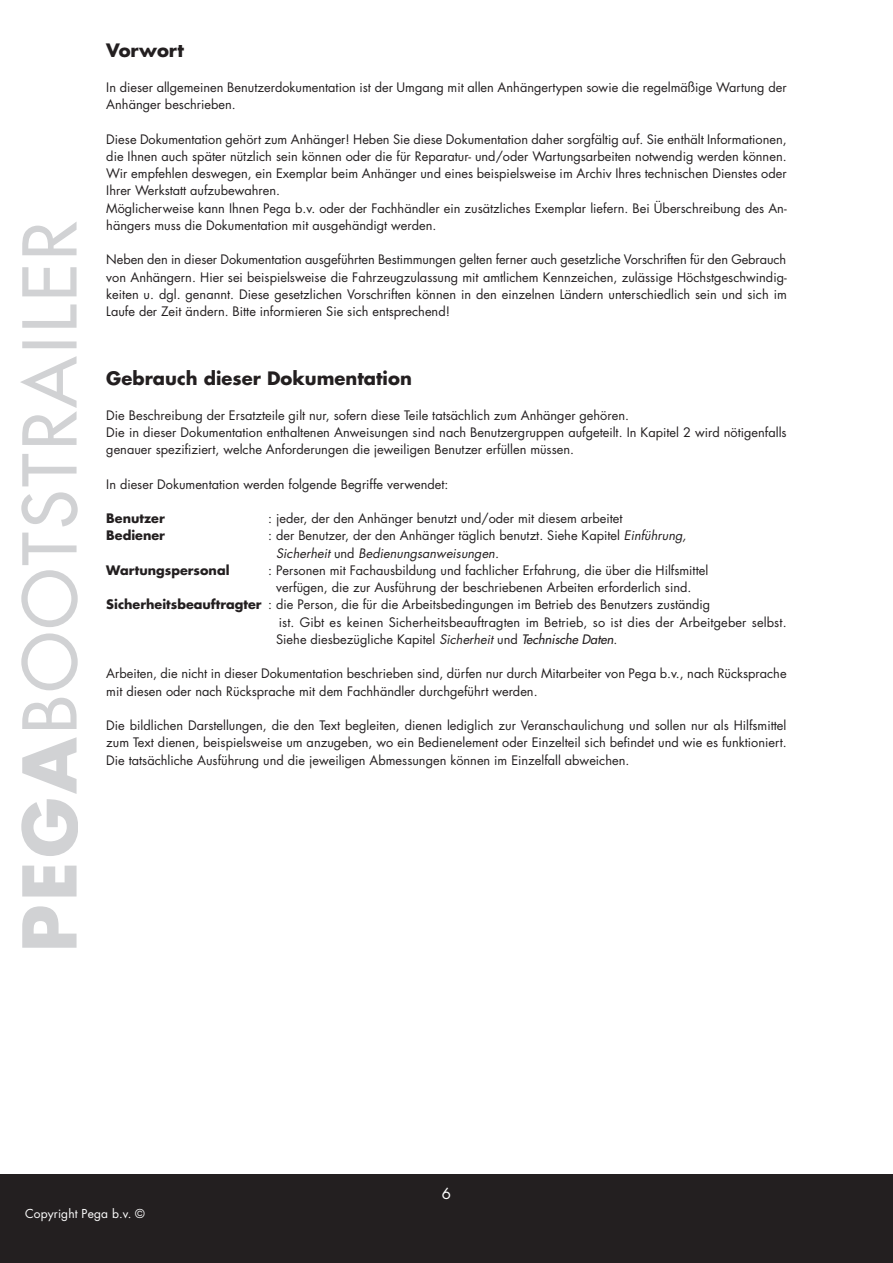
<style>
.page{position:relative;width:893px;height:1263px;background:#fff}
.page>*{position:absolute;margin:0;border:0;box-sizing:border-box;transform-origin:0 0}
.t1{font:700 18px "Futura Std";color:#231f20}
.t2{font:15px "Futura Std";color:#fff}
.t3{font:12.75px/17.2px "Futura Std";color:#231f20}
.t4{font:700 12.75px "Futura Std";color:#231f20}
.t5{font:12px "Futura Std";letter-spacing:.01em;color:#fff}
.s1{font-style:italic}
.s2{font-weight:700}
.s3{font-weight:500;font-style:italic}
</style>
<div class="page">
<div style="left:0;top:1174px;width:893px;height:89px;background:#231f20"></div>
<svg style="left:21px;top:737px;width:57px;height:211px"></svg>
<svg style="left:20px;top:222px;width:58px;height:507px"></svg>
<h1 class="t1" style="left:106px;top:42px;width:79px">Vorwort</h1>
<p class="t3" style="left:106px;top:80px;width:682px">In dieser allgemeinen Benutzerdokumentation ist der Umgang mit allen Anhängertypen sowie die regelmäßige Wartung der<br>Anhänger beschrieben.</p>
<p class="t3" style="left:106px;top:131px;width:682px">Diese Dokumentation gehört zum Anhänger! Heben Sie diese Dokumentation daher sorgfältig auf. Sie enthält Informationen, die Ihnen auch später nützlich sein können oder die für Reparatur- und/oder Wartungsarbeiten notwendig werden können.<br>Wir empfehlen deswegen, ein Exemplar beim Anhänger und eines beispielsweise im Archiv Ihres technischen Dienstes oder Ihrer Werkstatt aufzubewahren.<br>Möglicherweise kann Ihnen Pega b.v. oder der Fachhändler ein zusätzliches Exemplar liefern. Bei Überschreibung des An&shy;hängers muss die Dokumentation mit ausgehändigt werden.</p>
<p class="t3" style="left:106px;top:252px;width:682px;text-align:justify">Neben den in dieser Dokumentation ausgeführten Bestimmungen gelten ferner auch gesetzliche Vorschriften für den Gebrauch von Anhängern. Hier sei beispielsweise die Fahrzeugzulassung mit amtlichem Kennzeichen, zulässige Höchstgeschwindig&shy;keiten u. dgl. genannt. Diese gesetzlichen Vorschriften können in den einzelnen Ländern unterschiedlich sein und sich im Laufe der Zeit ändern. Bitte informieren Sie sich entsprechend!</p>
<h1 class="t1" style="left:106px;top:370px;width:307px">Gebrauch dieser Dokumentation</h1>
<p class="t3" style="left:106px;top:407px;width:682px">Die Beschreibung der Ersatzteile gilt nur, sofern diese Teile tatsächlich zum Anhänger gehören.<br>Die in dieser Dokumentation enthaltenen Anweisungen sind nach Benutzergruppen aufgeteilt. In Kapitel 2 wird nötigenfalls genauer spezifiziert, welche Anforderungen die jeweiligen Benutzer erfüllen müssen.</p>
<p class="t3" style="left:106px;top:476px;width:344px">In dieser Dokumentation werden folgende Begriffe verwendet:</p>
<p class="t4" style="left:106px;top:513px;width:60px">Benutzer</p>
<p class="t3" style="left:268px;top:511px;width:356px">: jeder, der den Anhänger benutzt und/oder mit diesem arbeitet</p>
<p class="t4" style="left:106px;top:530px;width:60px">Bediener</p>
<p class="t3" style="left:276px;top:528px;width:412px;text-indent:-8px">: der Benutzer, der den Anhänger täglich benutzt. Siehe Kapitel <span class="s1">Einführung,<br>Sicherheit</span> und <span class="s1">Bedienungsanweisungen.</span></p>
<p class="t4" style="left:106px;top:564px;width:125px">Wartungspersonal</p>
<p class="t3" style="left:268px;top:563px;width:441px">: Personen mit Fachausbildung und fachlicher Erfahrung, die über die Hilfsmittel</p>
<p class="t3" style="left:276px;top:580px;width:417px">verfügen, die zur Ausführung der beschriebenen Arbeiten erforderlich sind.</p>
<p class="t3" style="left:106px;top:597px;width:605px"><span class="s2">Sicherheitsbeauftragter</span> : die Person, die für die Arbeitsbedingungen im Betrieb des Benutzers zuständig</p>
<p class="t3" style="left:279px;top:614px;width:509px">ist. Gibt es keinen Sicherheitsbeauftragten im Betrieb, so ist dies der Arbeitgeber selbst.</p>
<p class="t3" style="left:276px;top:632px;width:343px">Siehe diesbezügliche Kapitel <span class="s1">Sicherheit</span> und <span class="s3">Technische Daten</span>.</p>
<p class="t3" style="left:106px;top:666px;width:682px">Arbeiten, die nicht in dieser Dokumentation beschrieben sind, dürfen nur durch Mitarbeiter von Pega b.v., nach Rücksprache mit diesen oder nach Rücksprache mit dem Fachhändler durchgeführt werden.</p>
<p class="t3" style="left:106px;top:718px;width:682px;text-align:justify">Die bildlichen Darstellungen, die den Text begleiten, dienen lediglich zur Veranschaulichung und sollen nur als Hilfsmittel zum Text dienen, beispielsweise um anzugeben, wo ein Bedienelement oder Einzelteil sich befindet und wie es funktioniert.<br>Die tatsächliche Ausführung und die jeweiligen Abmessungen können im Einzelfall abweichen.</p>
<p class="t5" style="left:25px;top:1208px;width:121px">Copyright Pega b.v. ©</p>
<p class="t2" style="left:442px;top:1186px;width:11px">6</p>
</div>
